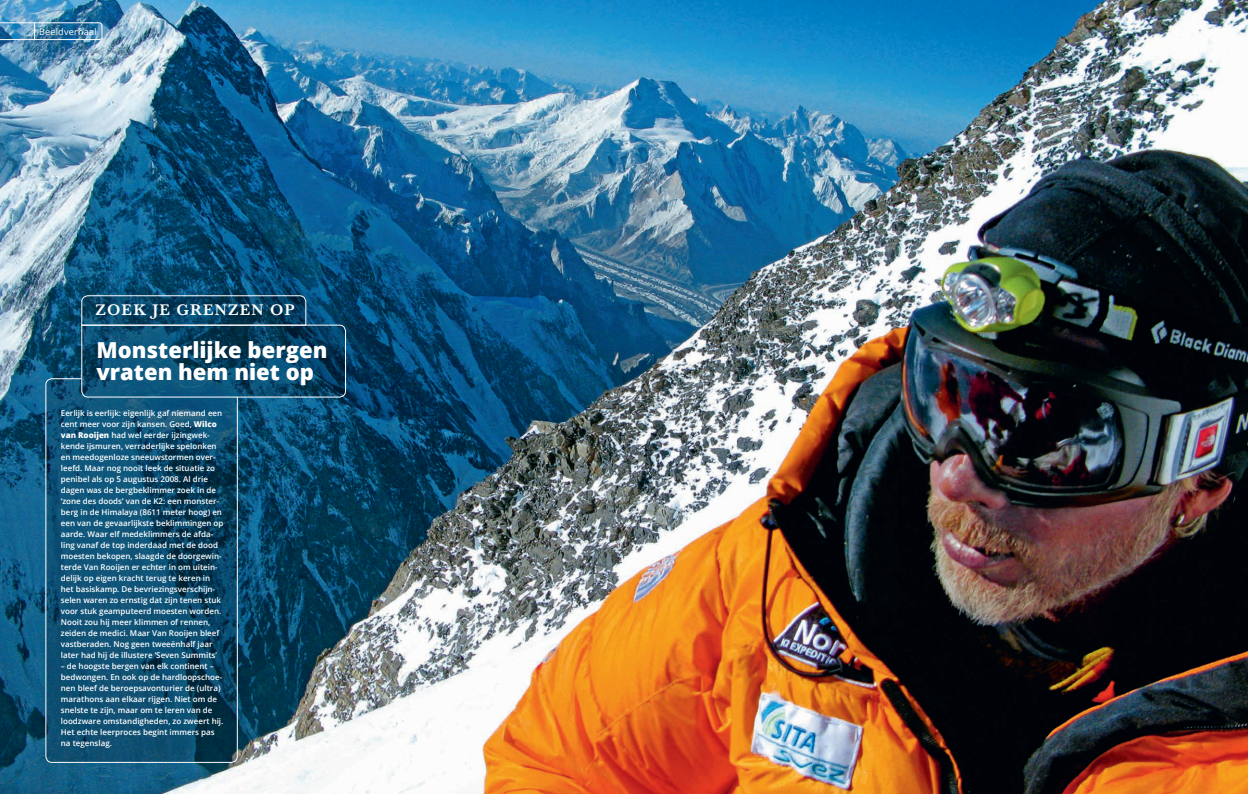
<style>
.page{position:relative;width:1248px;height:794px;background:#fff}
.page>*{position:absolute;margin:0;border:0;box-sizing:border-box;transform-origin:0 0}
.t1{font:800 22px/22.6px "Open Sans";color:#fff}
.t2{font:600 16px "Baskerville";letter-spacing:.075em;color:#fff}
.t3{font:9px "Open Sans";letter-spacing:.03em;color:#fff}
.t4{font:600 8px/11px "Open Sans";color:#fff}
.s1{font-weight:800}
</style>
<div class="page">
<img style="left:0;top:0;width:1247px;height:794px">
<img style="left:46px;top:295px;width:299px;height:467px">
<svg style="left:45px;top:378px;width:193px;height:385px;background:#0e4d6e"></svg>
<svg style="left:81px;top:295px;width:265px;height:103px;background:#104c6e"></svg>
<img style="left:0;top:22px;width:102px;height:18px">
<p class="t3" style="left:39px;top:25px;width:59px">Beeldverhaal</p>
<h2 class="t2" style="left:96px;top:298px;width:201px">ZOEK JE GRENZEN OP</h2>
<h1 class="t1" style="left:96px;top:337px;width:232px">Monsterlijke bergen vraten hem niet op</h1>
<p class="t4" style="left:61px;top:407px;width:164px">Eerlijk is eerlijk: eigenlijk gaf niemand een cent meer voor zijn kansen. Goed, <span class="s1">Wilco van Rooijen</span> had wel eerder ijzingwek&shy;kende ijsmuren, verraderlijke spelonken en meedogenloze sneeuwstormen over&shy;leefd. Maar nog nooit leek de situatie zo penibel als op 5 augustus 2008. Al drie dagen was de bergbeklimmer zoek in de ‘zone des doods’ van de K2: een monster&shy;berg in de Himalaya (8611 meter hoog) en een van de gevaarlijkste beklimmingen op aarde. Waar elf medeklimmers de afda&shy;ling vanaf de top inderdaad met de dood moesten bekopen, slaagde de doorgewin&shy;terde Van Rooijen er echter in om uitein&shy;delijk op eigen kracht terug te keren in het basiskamp. De bevriezingsverschijn&shy;selen waren zo ernstig dat zijn tenen stuk voor stuk geamputeerd moesten worden.<br>Nooit zou hij meer klimmen of rennen, zeiden de medici. Maar Van Rooijen bleef vastberaden. Nog geen tweeënhalf jaar later had hij de illustere ‘Seven Summits’</p>
<p class="t4" style="left:61px;top:660px;width:164px">– de hoogste bergen van elk continent – bedwongen. En ook op de hardloopschoe&shy;nen bleef de beroepsavonturier de (ultra) marathons aan elkaar rijgen. Niet om de snelste te zijn, maar om te leren van de loodzware omstandigheden, zo zweert hij.<br>Het echte leerproces begint immers pas na tegenslag.</p>
</div>
